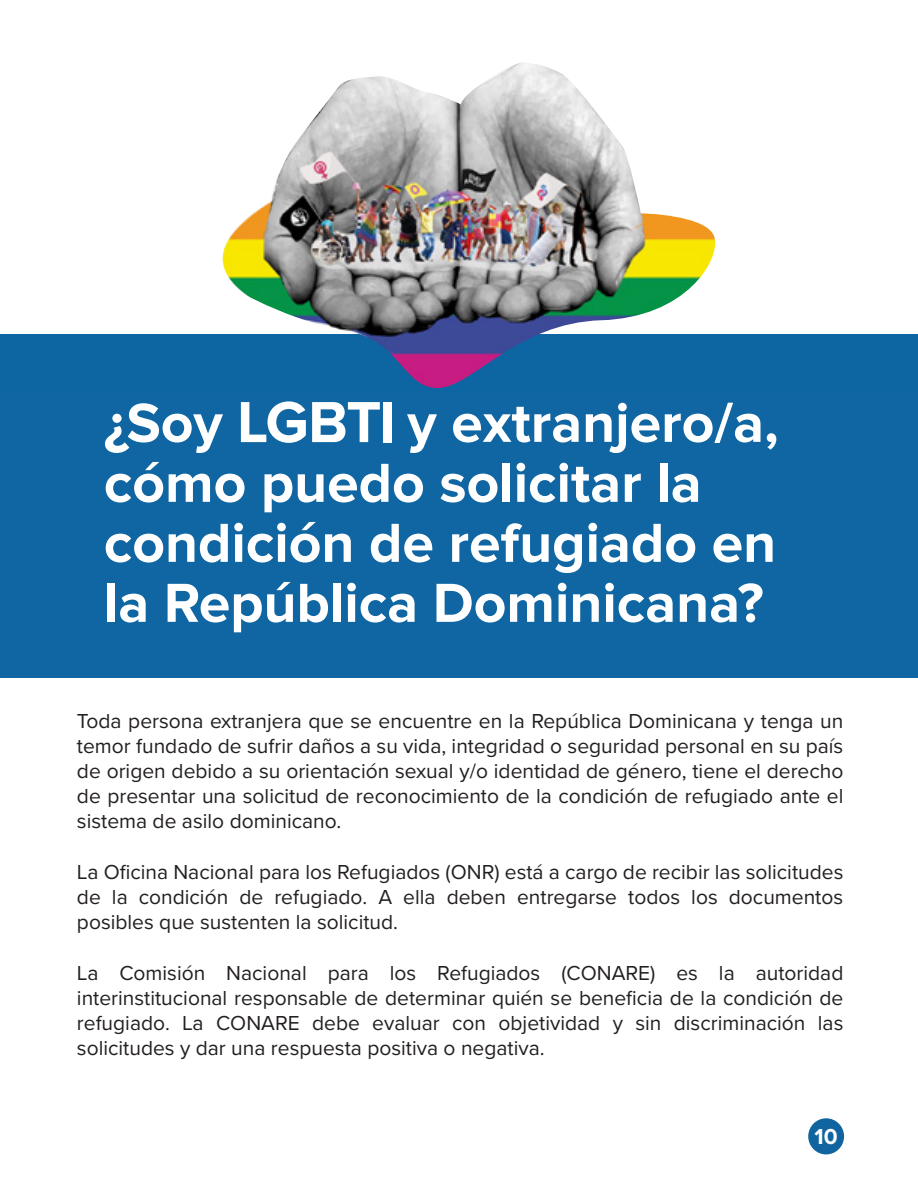
<style>
.page{position:relative;width:918px;height:1188px;background:#fff}
.page>*{position:absolute;margin:0;border:0;box-sizing:border-box;transform-origin:0 0}
.t1{font:700 60px "Proxima Nova";letter-spacing:-.03em;color:#fff}
.t2{font:700 22.5px "Proxima Nova";color:#fff}
.t3{font:21px/25.2px "Proxima Nova";color:#231f20;text-align:justify}
</style>
<div class="page">
<div style="left:0;top:335px;width:918px;height:343px;background:#1066a2"></div>
<svg style="left:105px;top:403px;width:118px;height:50px"></svg>
<svg style="left:407px;top:414px;width:30px;height:39px"></svg>
<svg style="left:453px;top:407px;width:126px;height:36px"></svg>
<svg style="left:586px;top:403px;width:73px;height:50px"></svg>
<svg style="left:665px;top:403px;width:95px;height:40px"></svg>
<svg style="left:767px;top:433px;width:9px;height:17px"></svg>
<svg style="left:106px;top:462px;width:57px;height:41px"></svg>
<svg style="left:169px;top:474px;width:76px;height:29px"></svg>
<svg style="left:264px;top:474px;width:28px;height:38px"></svg>
<svg style="left:298px;top:464px;width:90px;height:39px"></svg>
<svg style="left:394px;top:474px;width:29px;height:29px"></svg>
<svg style="left:441px;top:474px;width:57px;height:29px"></svg>
<div style="left:503px;top:464px;width:7px;height:38px;background:#fff"></div>
<svg style="left:517px;top:463px;width:101px;height:40px"></svg>
<svg style="left:625px;top:474px;width:16px;height:28px"></svg>
<div style="left:660px;top:464px;width:7px;height:38px;background:#fff"></div>
<svg style="left:673px;top:474px;width:25px;height:29px"></svg>
<svg style="left:106px;top:534px;width:57px;height:29px"></svg>
<svg style="left:169px;top:534px;width:25px;height:28px"></svg>
<svg style="left:200px;top:524px;width:28px;height:39px"></svg>
<svg style="left:234px;top:522px;width:117px;height:41px"></svg>
<svg style="left:371px;top:524px;width:61px;height:39px"></svg>
<svg style="left:452px;top:523px;width:130px;height:50px"></svg>
<svg style="left:588px;top:523px;width:39px;height:40px"></svg>
<svg style="left:633px;top:524px;width:62px;height:39px"></svg>
<svg style="left:713px;top:534px;width:60px;height:29px"></svg>
<div style="left:107px;top:584px;width:8px;height:38px;background:#fff"></div>
<svg style="left:120px;top:594px;width:26px;height:29px"></svg>
<svg style="left:168px;top:582px;width:125px;height:50px"></svg>
<svg style="left:300px;top:584px;width:28px;height:39px"></svg>
<div style="left:334px;top:584px;width:7px;height:38px;background:#fff"></div>
<svg style="left:347px;top:583px;width:68px;height:40px"></svg>
<svg style="left:437px;top:584px;width:114px;height:39px"></svg>
<svg style="left:558px;top:583px;width:8px;height:39px"></svg>
<svg style="left:573px;top:594px;width:26px;height:28px"></svg>
<svg style="left:605px;top:583px;width:68px;height:40px"></svg>
<svg style="left:680px;top:583px;width:83px;height:40px"></svg>
<img style="left:180px;top:62px;width:541px;height:326px">
<div style="left:808px;top:1118px;width:36px;height:36px;background:#1065a1;border-radius:50%"></div>
<h1 class="t1" style="left:237px;top:377px;width:160px">LGBTI</h1>
<p class="t3" style="left:77px;top:707px;width:768px">Toda persona extranjera que se encuentre en la República Dominicana y tenga un temor fundado de sufrir daños a su vida, integridad o seguridad personal en su país de origen debido a su orientación sexual y/o identidad de género, tiene el derecho de presentar una solicitud de reconocimiento de la condición de refugiado ante el sistema de asilo dominicano.</p>
<p class="t3" style="left:77px;top:858px;width:768px">La Oficina Nacional para los Refugiados (ONR) está a cargo de recibir las solicitudes de la condición de refugiado. A ella deben entregarse todos los documentos posibles que sustenten la solicitud.</p>
<p class="t3" style="left:77px;top:959px;width:768px">La Comisión Nacional para los Refugiados (CONARE) es la autoridad interinstitucional responsable de determinar quién se beneficia de la condición de refugiado. La CONARE debe evaluar con objetividad y sin discriminación las solicitudes y dar una respuesta positiva o negativa.</p>
<p class="t2" style="left:815px;top:1119px;width:25px">10</p>
</div>
